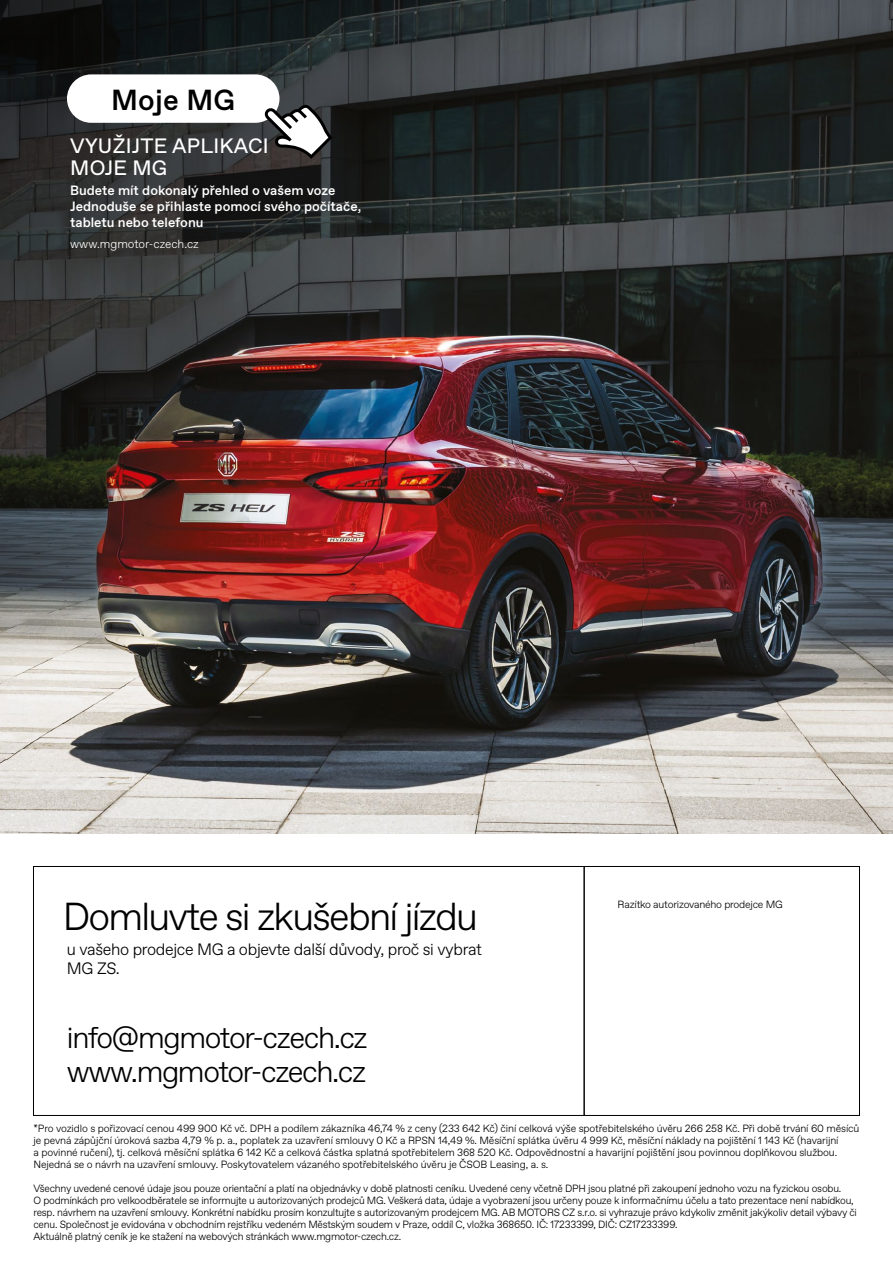
<style>
.page{position:relative;width:893px;height:1263px;background:#fff}
.page>*{position:absolute;margin:0;border:0;box-sizing:border-box;transform-origin:0 0}
.t1{font:300 39px "Favorit Std";letter-spacing:-.045em;color:#000}
.t2{font:300 30px/34.5px "Favorit Std";letter-spacing:-.045em;color:#000}
.t3{font:500 28.95px "Favorit Std";letter-spacing:.01em;color:#000}
.t4{font:20.85px/22px "Favorit Std";letter-spacing:.01em;color:#fff}
.t5{font:300 16.5px/19.5px "Favorit Std";letter-spacing:-.02em;color:#000}
.t6{font:500 13.5px/16.2px "Favorit Std";color:#fff}
.t7{font:300 11.85px "Favorit Std";color:#fff}
.t8{font:300 10.5px/12px "Favorit Std";letter-spacing:-.02em;color:#000}
</style>
<div class="page">
<img style="left:0;top:0;width:893px;height:833px">
<div style="left:33px;top:866px;width:551px;height:250px;border:1px solid #000"></div>
<div style="left:584px;top:866px;width:276px;height:250px;border:1px solid #000"></div>
<img style="left:0;top:0;width:706px;height:727px">
<div style="left:67px;top:74px;width:212px;height:49px;background:#fff;border-radius:24px"></div>
<svg style="left:263px;top:103px;width:69px;height:56px"></svg>
<h3 class="t3" style="left:111px;top:80px;width:125px">Moje MG</h3>
<h3 class="t4" style="left:70px;top:135px;width:200px">VYUŽIJTE APLIKACI<br>MOJE MG</h3>
<p class="t6" style="left:70px;top:182px;width:293px">Budete mít dokonalý přehled o vašem voze<br>Jednoduše se přihlaste pomocí svého počítače, tabletu nebo telefonu</p>
<p class="t7" style="left:70px;top:236px;width:130px">www.mgmotor-czech.cz</p>
<h1 class="t1" style="left:63px;top:891px;width:417px">Domluvte si zkušební jízdu</h1>
<h3 class="t5" style="left:67px;top:939px;width:416px">u vašeho prodejce MG a objevte další důvody, proč si vybrat<br>MG ZS.</h3>
<p class="t8" style="left:618px;top:898px;width:167px">Razítko autorizovaného prodejce MG</p>
<h2 class="t2" style="left:67px;top:1019px;width:302px">info@mgmotor-czech.cz www.mgmotor-czech.cz</h2>
<p class="t8" style="left:33px;top:1122px;width:827px">*Pro vozidlo s pořizovací cenou 499 900 Kč vč. DPH a podílem zákazníka 46,74 % z ceny (233 642 Kč) činí celková výše spotřebitelského úvěru 266 258 Kč. Při době trvání 60 měsíců je pevná zápůjční úroková sazba 4,79 % p. a., poplatek za uzavření smlouvy 0 Kč a RPSN 14,49 %. Měsíční splátka úvěru 4 999 Kč, měsíční náklady na pojištění 1 143 Kč (havarijní<br>a povinné ručení), tj. celková měsíční splátka 6 142 Kč a celková částka splatná spotřebitelem 368 520 Kč. Odpovědnostní a havarijní pojištění jsou povinnou doplňkovou službou.<br>Nejedná se o návrh na uzavření smlouvy. Poskytovatelem vázaného spotřebitelského úvěru je ČSOB Leasing, a. s.</p>
<p class="t8" style="left:33px;top:1182px;width:825px">Všechny uvedené cenové údaje jsou pouze orientační a platí na objednávky v době platnosti ceníku. Uvedené ceny včetně DPH jsou platné při zakoupení jednoho vozu na fyzickou osobu.<br>O podmínkách pro velkoodběratele se informujte u autorizovaných prodejců MG. Veškerá data, údaje a vyobrazení jsou určeny pouze k informačnímu účelu a tato prezentace není nabídkou, resp. návrhem na uzavření smlouvy. Konkrétní nabídku prosím konzultujte s autorizovaným prodejcem MG. AB MOTORS CZ s.r.o. si vyhrazuje právo kdykoliv změnit jakýkoliv detail výbavy či cenu. Společnost je evidována v obchodním rejstříku vedeném Městským soudem v Praze, oddíl C, vložka 368650. IČ: 17233399, DIČ: CZ17233399.<br>Aktuálně platný ceník je ke stažení na webových stránkách www.mgmotor-czech.cz.</p>
</div>
